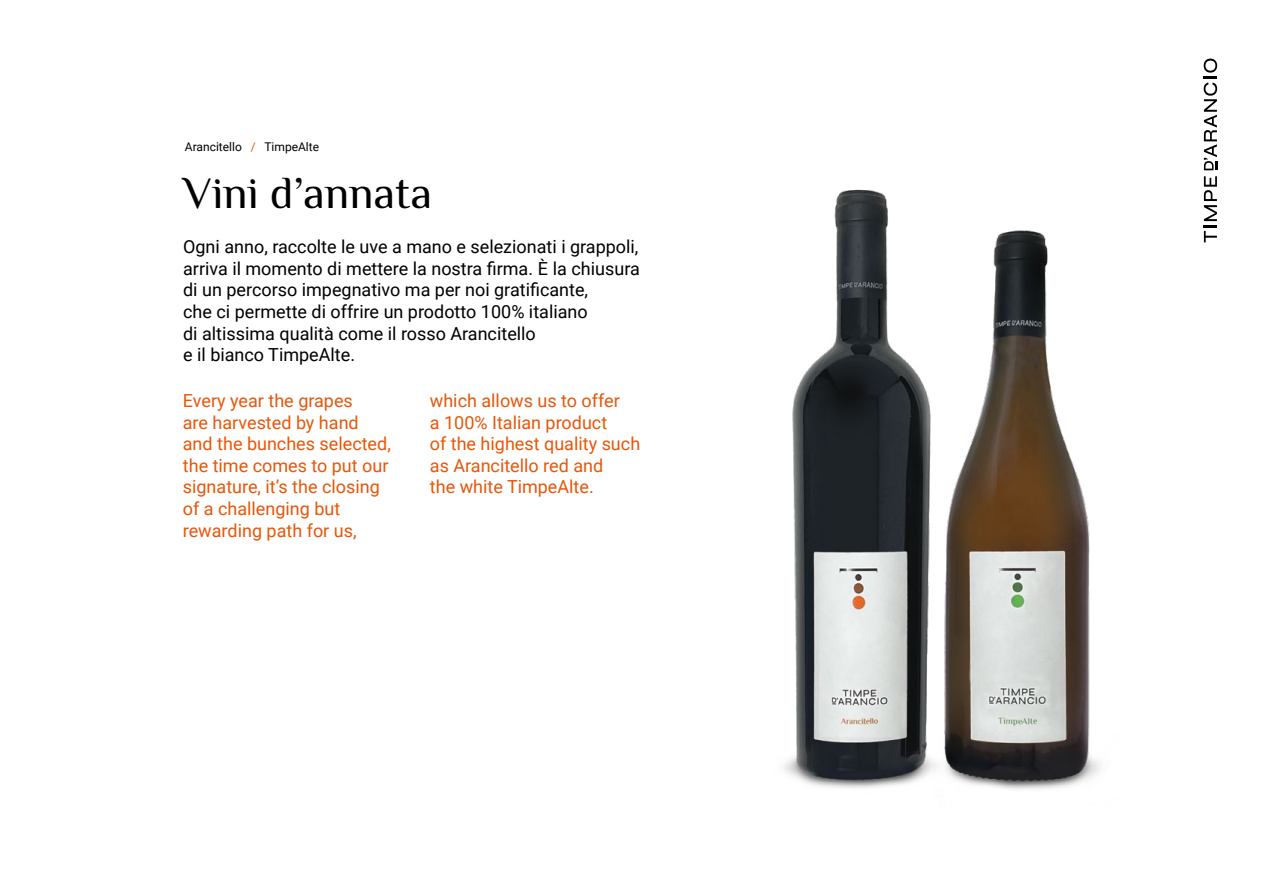
<style>
.page{position:relative;width:1263px;height:893px;background:#fff}
.page>*{position:absolute;margin:0;border:0;box-sizing:border-box;transform-origin:0 0}
.t1{font:45px "Philosopher";color:#000}
.t2{font:18px/21.6px "Roboto";color:#000}
.t3{font:18px/21.6px "Roboto";color:#e75609}
.t4{font:12px "Roboto";color:#000}
.s1{color:#e75609}
</style>
<div class="page">
<img style="left:784px;top:189px;width:149px;height:599px">
<img style="left:933px;top:230px;width:168px;height:567px">
<svg style="left:1204px;top:176px;width:13px;height:66px"></svg>
<svg style="left:1204px;top:59px;width:13px;height:111px"></svg>
<div style="left:926px;top:706px;width:20px;height:13px;background:#fff"></div>
<p class="t4" style="left:185px;top:139px;width:136px">Arancitello <span class="s1">/</span> TimpeAlte</p>
<h1 class="t1" style="left:183px;top:165px;width:250px">Vini d’annata</h1>
<p class="t2" style="left:183px;top:235px;width:458px">Ogni anno, raccolte le uve a mano e selezionati i grappoli, arriva il momento di mettere la nostra firma. È la chiusura di un percorso impegnativo ma per noi gratificante,<br>che ci permette di offrire un prodotto 100% italiano<br>di altissima qualità come il rosso Arancitello<br>e il bianco TimpeAlte.</p>
<p class="t3" style="left:183px;top:389px;width:209px">Every year the grapes<br>are harvested by hand and the bunches selected, the time comes to put our signature, it’s the closing of a challenging but rewarding path for us,</p>
<p class="t3" style="left:430px;top:389px;width:212px">which allows us to offer<br>a 100% Italian product<br>of the highest quality such as Arancitello red and<br>the white TimpeAlte.</p>
</div>
